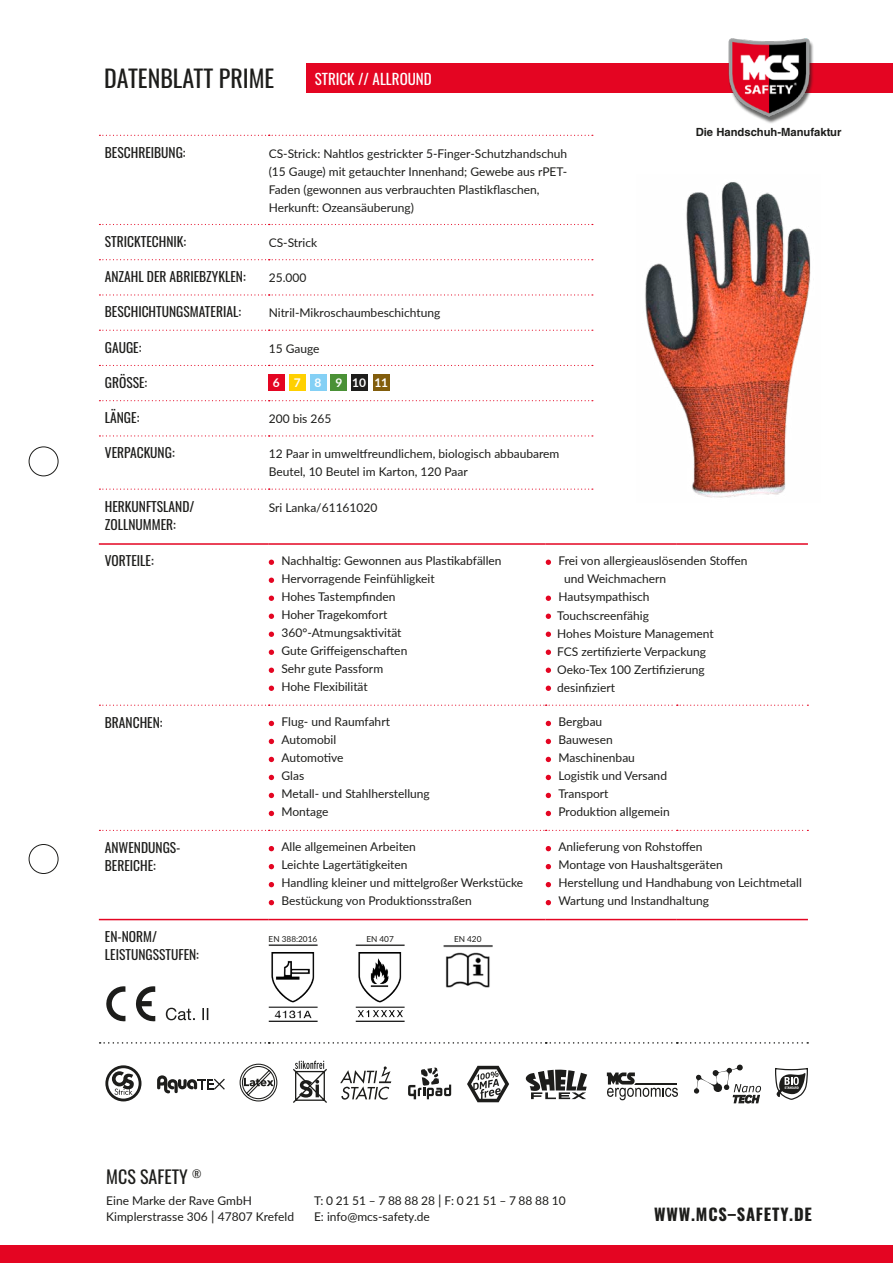
<style>
.page{position:relative;width:893px;height:1263px;background:#fff}
.page>*{position:absolute;margin:0;border:0;box-sizing:border-box;transform-origin:0 0}
.t1{font:24px "Oswald";color:#1d1d1b}
.t2{font:18px "Oswald";color:#1d1d1b}
.t3{font:700 16.5px "Oswald";letter-spacing:.05em;color:#1d1d1b}
.t4{font:15px "Oswald";color:#fff}
.t5{font:13.5px/18px "Oswald";color:#1d1d1b}
.t6{font:12px/18px "Lato";color:#1d1d1b}
.t7{font:700 12px "Lato";letter-spacing:.35em;color:#fff}
.t8{font:700 11.25px "Helvetica LT Std";color:#1d1d1b}
.t9{font:8.25px "Lato";color:#1d1d1b}
.s1{font-size:13.5px}
</style>
<div class="page">
<svg style="left:99px;top:705px;width:709px;height:1px"></svg>
<svg style="left:99px;top:830px;width:709px;height:1px"></svg>
<hr style="left:99px;top:543px;width:170px;height:2px;background:#e40522">
<hr style="left:269px;top:543px;width:277px;height:2px;background:#e40522">
<hr style="left:546px;top:543px;width:131px;height:2px;background:#e40522">
<hr style="left:677px;top:543px;width:131px;height:2px;background:#e40522">
<hr style="left:99px;top:919px;width:170px;height:1px;background:#e40522">
<hr style="left:269px;top:919px;width:277px;height:1px;background:#e40522">
<hr style="left:546px;top:919px;width:131px;height:1px;background:#e40522">
<hr style="left:677px;top:919px;width:131px;height:1px;background:#e40522">
<svg style="left:100px;top:1042px;width:708px;height:2px"></svg>
<svg style="left:269px;top:560px;width:5px;height:5px"></svg>
<svg style="left:269px;top:578px;width:5px;height:5px"></svg>
<svg style="left:269px;top:596px;width:5px;height:5px"></svg>
<svg style="left:269px;top:614px;width:5px;height:5px"></svg>
<svg style="left:269px;top:632px;width:5px;height:5px"></svg>
<svg style="left:269px;top:650px;width:5px;height:5px"></svg>
<svg style="left:269px;top:668px;width:5px;height:5px"></svg>
<svg style="left:269px;top:686px;width:5px;height:5px"></svg>
<svg style="left:546px;top:560px;width:5px;height:5px"></svg>
<svg style="left:546px;top:596px;width:5px;height:5px"></svg>
<svg style="left:546px;top:614px;width:5px;height:5px"></svg>
<svg style="left:546px;top:632px;width:5px;height:5px"></svg>
<svg style="left:546px;top:650px;width:5px;height:5px"></svg>
<svg style="left:546px;top:668px;width:5px;height:5px"></svg>
<svg style="left:546px;top:686px;width:5px;height:5px"></svg>
<svg style="left:269px;top:721px;width:5px;height:5px"></svg>
<svg style="left:269px;top:739px;width:5px;height:5px"></svg>
<svg style="left:269px;top:757px;width:5px;height:5px"></svg>
<svg style="left:269px;top:775px;width:5px;height:5px"></svg>
<svg style="left:269px;top:793px;width:5px;height:5px"></svg>
<svg style="left:269px;top:811px;width:5px;height:5px"></svg>
<svg style="left:546px;top:721px;width:5px;height:5px"></svg>
<svg style="left:546px;top:739px;width:5px;height:5px"></svg>
<svg style="left:546px;top:757px;width:5px;height:5px"></svg>
<svg style="left:546px;top:775px;width:5px;height:5px"></svg>
<svg style="left:546px;top:793px;width:5px;height:5px"></svg>
<svg style="left:546px;top:811px;width:5px;height:5px"></svg>
<svg style="left:269px;top:846px;width:5px;height:5px"></svg>
<svg style="left:269px;top:864px;width:5px;height:5px"></svg>
<svg style="left:269px;top:882px;width:5px;height:5px"></svg>
<svg style="left:269px;top:900px;width:5px;height:5px"></svg>
<svg style="left:546px;top:846px;width:5px;height:5px"></svg>
<svg style="left:546px;top:864px;width:5px;height:5px"></svg>
<svg style="left:546px;top:882px;width:5px;height:5px"></svg>
<svg style="left:546px;top:900px;width:5px;height:5px"></svg>
<div style="left:0;top:1246px;width:893px;height:17px;background:#e40522"></div>
<div style="left:307px;top:63px;width:586px;height:29px;background:#e40522"></div>
<div style="left:728px;top:40px;width:86px;height:84px;background:#1d1d1b;opacity:.66"></div>
<img style="left:724px;top:38px;width:89px;height:82px">
<svg style="left:775px;top:1068px;width:33px;height:32px"></svg>
<svg style="left:105px;top:1065px;width:36px;height:36px"></svg>
<svg style="left:157px;top:1075px;width:68px;height:18px"></svg>
<svg style="left:239px;top:1063px;width:39px;height:39px"></svg>
<svg style="left:293px;top:1060px;width:34px;height:43px"></svg>
<svg style="left:340px;top:1066px;width:51px;height:34px"></svg>
<svg style="left:408px;top:1067px;width:43px;height:32px"></svg>
<svg style="left:467px;top:1066px;width:42px;height:36px"></svg>
<svg style="left:526px;top:1069px;width:61px;height:30px"></svg>
<svg style="left:606px;top:1072px;width:72px;height:28px"></svg>
<svg style="left:694px;top:1064px;width:67px;height:39px"></svg>
<svg style="left:99px;top:135px;width:494px;height:1px"></svg>
<svg style="left:99px;top:224px;width:494px;height:1px"></svg>
<svg style="left:99px;top:259px;width:494px;height:1px"></svg>
<svg style="left:99px;top:294px;width:494px;height:2px"></svg>
<svg style="left:99px;top:330px;width:494px;height:1px"></svg>
<svg style="left:99px;top:365px;width:494px;height:1px"></svg>
<svg style="left:99px;top:400px;width:494px;height:1px"></svg>
<svg style="left:99px;top:435px;width:494px;height:1px"></svg>
<svg style="left:99px;top:489px;width:494px;height:1px"></svg>
<div style="left:268px;top:375px;width:17px;height:16px;background:#e40522"></div>
<div style="left:289px;top:375px;width:17px;height:16px;background:#ffd000"></div>
<div style="left:310px;top:375px;width:16px;height:16px;background:#84d0f5"></div>
<div style="left:331px;top:375px;width:16px;height:16px;background:#4a9136"></div>
<div style="left:351px;top:375px;width:17px;height:16px;background:#1d1d1b"></div>
<div style="left:373px;top:375px;width:17px;height:16px;background:#825d0c"></div>
<svg style="left:106px;top:986px;width:19px;height:36px"></svg>
<svg style="left:136px;top:986px;width:19px;height:36px"></svg>
<svg style="left:166px;top:1008px;width:42px;height:12px"></svg>
<img style="left:269px;top:944px;width:49px;height:77px">
<img style="left:356px;top:944px;width:49px;height:77px">
<img style="left:443px;top:945px;width:49px;height:42px">
<img style="left:645px;top:182px;width:166px;height:316px">
<div style="left:29px;top:446px;width:29px;height:30px;border:1px solid #1d1d1b;border-radius:50%"></div>
<div style="left:29px;top:844px;width:29px;height:30px;border:1px solid #1d1d1b;border-radius:50%"></div>
<h1 class="t1" style="left:104px;top:56px;width:172px">DATENBLATT PRIME</h1>
<p class="t4" style="left:315px;top:65px;width:119px">STRICK // ALLROUND</p>
<p class="t5" style="left:105px;top:142px;width:82px">BESCHREIBUNG:</p>
<p class="t6" style="left:269px;top:144px;width:300px">CS-Strick: Nahtlos gestrickter 5-Finger-Schutzhandschuh (15 Gauge) mit getauchter Innenhand; Gewebe aus rPET-Faden (gewonnen aus verbrauchten Plastikflaschen, Herkunft: Ozeansäuberung)</p>
<p class="t5" style="left:105px;top:231px;width:83px">STRICKTECHNIK:</p>
<p class="t6" style="left:269px;top:233px;width:50px">CS-Strick</p>
<p class="t5" style="left:105px;top:266px;width:142px">ANZAHL DER ABRIEBZYKLEN:</p>
<p class="t6" style="left:269px;top:268px;width:39px">25.000</p>
<p class="t5" style="left:105px;top:302px;width:138px">BESCHICHTUNGSMATERIAL:</p>
<p class="t6" style="left:269px;top:303px;width:173px">Nitril-Mikroschaumbeschichtung</p>
<p class="t5" style="left:105px;top:337px;width:38px">GAUGE:</p>
<p class="t6" style="left:269px;top:339px;width:52px">15 Gauge</p>
<p class="t5" style="left:105px;top:372px;width:44px">GRÖSSE:</p>
<p class="t5" style="left:105px;top:407px;width:36px">LÄNGE:</p>
<p class="t6" style="left:269px;top:409px;width:64px">200 bis 265</p>
<p class="t5" style="left:105px;top:443px;width:71px">VERPACKUNG:</p>
<p class="t6" style="left:269px;top:444px;width:292px">12 Paar in umweltfreundlichem, biologisch abbaubarem<br>Beutel, 10 Beutel im Karton, 120 Paar</p>
<p class="t5" style="left:105px;top:496px;width:91px">HERKUNFTSLAND/<br>ZOLLNUMMER:</p>
<p class="t6" style="left:269px;top:498px;width:110px">Sri Lanka/61161020</p>
<p class="t7" style="left:273px;top:374px;width:116px">6 7 8 91011</p>
<p class="t8" style="left:696px;top:125px;width:147px">Die Handschuh-Manufaktur</p>
<p class="t5" style="left:105px;top:551px;width:50px">VORTEILE:</p>
<p class="t6" style="left:281px;top:551px;width:222px">Nachhaltig: Gewonnen aus Plastikabfällen<br>Hervorragende Feinfühligkeit<br>Hohes Tastempfinden<br>Hoher Tragekomfort<br>360°-Atmungsaktivität<br>Gute Griffeigenschaften<br>Sehr gute Passform<br>Hohe Flexibilität</p>
<p class="t6" style="left:558px;top:551px;width:191px">Frei von allergieauslösenden Stoffen</p>
<p class="t6" style="left:564px;top:569px;width:104px">und Weichmachern</p>
<p class="t6" style="left:558px;top:587px;width:93px">Hautsympathisch</p>
<p class="t6" style="left:557px;top:606px;width:158px">Touchscreenfähig<br>Hohes Moisture Management<br>FCS zertifizierte Verpackung<br>Oeko-Tex 100 Zertifizierung desinfiziert</p>
<p class="t5" style="left:105px;top:712px;width:59px">BRANCHEN:</p>
<p class="t6" style="left:281px;top:712px;width:150px">Flug- und Raumfahrt<br>Automobil<br>Automotive<br>Glas<br>Metall- und Stahlherstellung<br>Montage</p>
<p class="t6" style="left:558px;top:712px;width:113px">Bergbau<br>Bauwesen<br>Maschinenbau<br>Logistik und Versand<br>Transport<br>Produktion allgemein</p>
<p class="t5" style="left:105px;top:837px;width:77px">ANWENDUNGS-<br>BEREICHE:</p>
<p class="t6" style="left:281px;top:837px;width:243px">Alle allgemeinen Arbeiten<br>Leichte Lagertätigkeiten<br>Handling kleiner und mittelgroßer Werkstücke Bestückung von Produktionsstraßen</p>
<p class="t6" style="left:558px;top:837px;width:245px">Anlieferung von Rohstoffen<br>Montage von Haushaltsgeräten<br>Herstellung und Handhabung von Leichtmetall Wartung und Instandhaltung</p>
<p class="t5" style="left:105px;top:926px;width:96px">EN-NORM/<br>LEISTUNGSSTUFEN:</p>
<p class="t9" style="left:269px;top:933px;width:50px">EN 388:2016</p>
<p class="t9" style="left:366px;top:933px;width:29px">EN 407</p>
<p class="t9" style="left:454px;top:933px;width:29px">EN 420</p>
<h2 class="t2" style="left:106px;top:1160px;width:97px">MCS SAFETY <sup>®</sup></h2>
<p class="t6" style="left:106px;top:1191px;width:189px;line-height:16.5px">Eine Marke der Rave GmbH<br>Kimplerstrasse 306 <span class="s1">|</span> 47807 Krefeld</p>
<h3 class="t3" style="left:654px;top:1206px;width:159px">WWW.MCS–SAFETY.DE</h3>
<p class="t6" style="left:314px;top:1191px;width:253px;line-height:16.5px">T:02151–7888828 <span class="s1">|</span> F:02151–7888810<br>E: info@mcs-safety.de</p>
</div>
